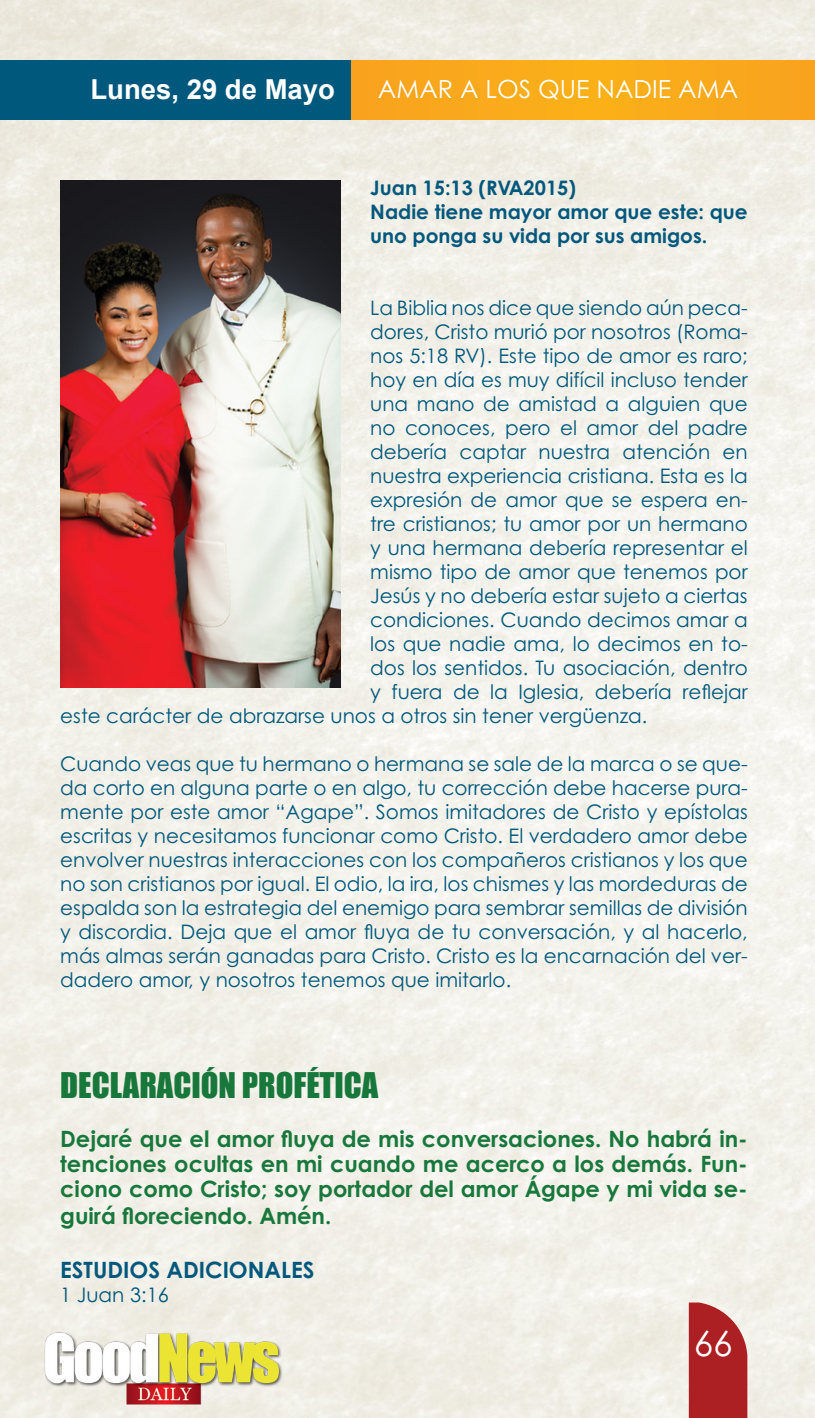
<style>
.page{position:relative;width:815px;height:1418px;background:#fff}
.page>*{position:absolute;margin:0;border:0;box-sizing:border-box;transform-origin:0 0}
.t1{font:35px "Century Gothic Pro";color:#fff}
.t2{font:32.5px "Impact";color:#18783c}
.t3{font:700 27.5px "Arial";color:#fff}
.t4{font:25px "Century Gothic Pro";color:#fff}
.t5{font:700 22.5px/25.8px "Century Gothic Pro";color:#18783c;text-align:justify}
.t6{font:700 22.5px "Century Gothic Pro";color:#00587c}
.t7{font:20px/24px "Century Gothic Pro";color:#00587c;text-align:justify}
.t8{font:700 20px/24px "Century Gothic Pro";color:#00587c}
</style>
<div class="page">
<img style="left:0;top:0;width:815px;height:1417px">
<div style="left:168px;top:60px;width:647px;height:60px;background:#f9a91c"></div>
<div style="left:0;top:60px;width:351px;height:60px;background:#00587c"></div>
<div style="left:689px;top:1302px;width:58px;height:115px;background:#ac1f22"></div>
<img style="left:39px;top:1330px;width:246px;height:76px">
<img style="left:60px;top:180px;width:280px;height:507px">
<p class="t3" style="left:90px;top:71px;width:246px">Lunes, 29 de Mayo</p>
<p class="t4" style="left:378px;top:73px;width:362px">AMAR A LOS QUE NADIE AMA</p>
<p class="t8" style="left:370px;top:175px;width:207px">Juan 15:13 (RVA2015)</p>
<p class="t8" style="left:370px;top:199px;width:379px">Nadie tiene mayor amor que este: que uno ponga su vida por sus amigos.</p>
<p class="t7" style="left:370px;top:295px;width:379px">La Biblia nos dice que siendo aún peca-</p>
<p class="t7" style="left:370px;top:319px;width:379px">dores, Cristo murió por nosotros (Roma-</p>
<p class="t7" style="left:370px;top:343px;width:379px">nos 5:18 RV). Este tipo de amor es raro;</p>
<p class="t7" style="left:370px;top:367px;width:379px">hoy en día es muy difícil incluso tender</p>
<p class="t7" style="left:370px;top:391px;width:379px">una mano de amistad a alguien que</p>
<p class="t7" style="left:370px;top:415px;width:379px">no conoces, pero el amor del padre</p>
<p class="t7" style="left:370px;top:439px;width:379px">debería captar nuestra atención en</p>
<p class="t7" style="left:370px;top:463px;width:379px">nuestra experiencia cristiana. Esta es la</p>
<p class="t7" style="left:370px;top:487px;width:379px">expresión de amor que se espera en-</p>
<p class="t7" style="left:370px;top:511px;width:379px">tre cristianos; tu amor por un hermano</p>
<p class="t7" style="left:370px;top:535px;width:379px">y una hermana debería representar el</p>
<p class="t7" style="left:370px;top:559px;width:379px">mismo tipo de amor que tenemos por</p>
<p class="t7" style="left:370px;top:583px;width:379px">Jesús y no debería estar sujeto a ciertas</p>
<p class="t7" style="left:370px;top:607px;width:379px">condiciones. Cuando decimos amar a</p>
<p class="t7" style="left:370px;top:631px;width:379px">los que nadie ama, lo decimos en to-</p>
<p class="t7" style="left:370px;top:655px;width:379px">dos los sentidos. Tu asociación, dentro</p>
<p class="t7" style="left:370px;top:679px;width:379px">y fuera de la Iglesia, debería reflejar</p>
<p class="t7" style="left:60px;top:703px;width:589px">este carácter de abrazarse unos a otros sin tener vergüenza.</p>
<p class="t7" style="left:60px;top:751px;width:689px">Cuando veas que tu hermano o hermana se sale de la marca o se que&shy;da corto en alguna parte o en algo, tu corrección debe hacerse pura&shy;mente por este amor “Agape”. Somos imitadores de Cristo y epístolas escritas y necesitamos funcionar como Cristo. El verdadero amor debe envolver nuestras interacciones con los compañeros cristianos y los que no son cristianos por igual. El odio, la ira, los chismes y las mordeduras de espalda son la estrategia del enemigo para sembrar semillas de división y discordia. Deja que el amor fluya de tu conversación, y al hacerlo, más almas serán ganadas para Cristo. Cristo es la encarnación del ver&shy;dadero amor, y nosotros tenemos que imitarlo.</p>
<p class="t2" style="left:60px;top:1060px;width:320px">DECLARACIÓN PROFÉTICA</p>
<p class="t5" style="left:60px;top:1125px;width:689px">Dejaré que el amor fluya de mis conversaciones. No habrá in&shy;tenciones ocultas en mi cuando me acerco a los demás. Fun&shy;ciono como Cristo; soy portador del amor Ágape y mi vida se&shy;guirá floreciendo. Amén.</p>
<p class="t6" style="left:60px;top:1256px;width:256px">ESTUDIOS ADICIONALES</p>
<p class="t7" style="left:60px;top:1282px;width:110px">1 Juan 3:16</p>
<h1 class="t1" style="left:694px;top:1322px;width:40px">66</h1>
</div>
